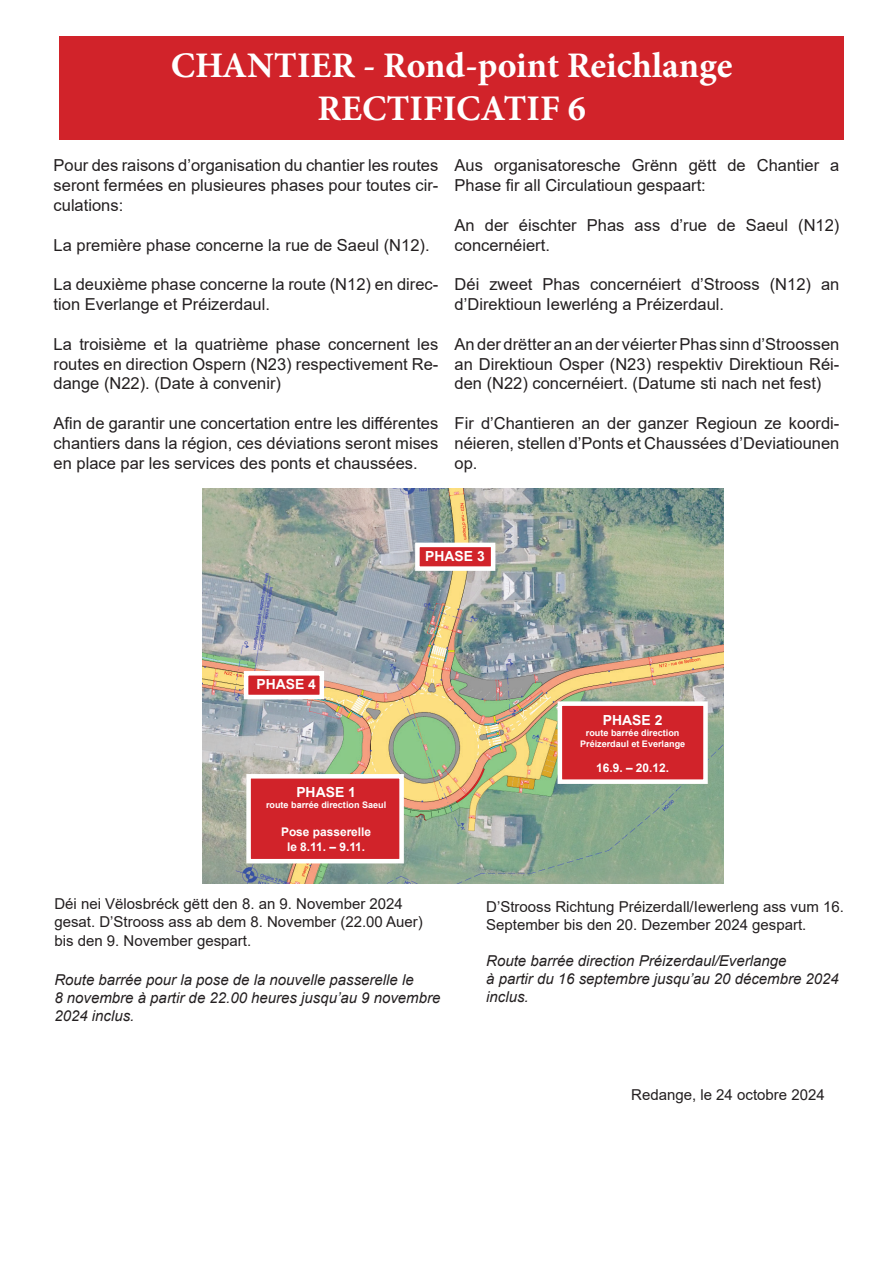
<style>
.page{position:relative;width:893px;height:1263px;background:#fff}
.page>*{position:absolute;margin:0;border:0;box-sizing:border-box;transform-origin:0 0}
.t1{font:700 36px/43.2px "Minion Pro";color:#fff;text-align:center}
.t2{font:16.5px/19.8px "Arial";color:#231f20;text-align:justify}
.t3{font:15px/18px "Arial";color:#231f20}
.t4{font:italic 15px/18px "Arial";color:#231f20}
.t5{font:700 13.95px "Arial";color:#fff}
.t6{font:700 11.85px/14.2px "Arial";color:#fff;text-align:center}
.t7{font:700 9px/10.8px "Arial";color:#fff;text-align:center}
</style>
<div class="page">
<img style="left:202px;top:489px;width:521px;height:394px">
<div style="left:558px;top:701px;width:150px;height:83px;background:#d1232a;border:5px solid #fff"></div>
<div style="left:246px;top:774px;width:158px;height:89px;background:#d1232a;border:5px solid #fff"></div>
<div style="left:415px;top:543px;width:80px;height:28px;background:#d1232a;border:5px solid #fff"></div>
<div style="left:244px;top:671px;width:80px;height:28px;background:#d1232a;border:5px solid #fff"></div>
<div style="left:59px;top:36px;width:785px;height:103px;background:#d1232a"></div>
<h1 class="t1" style="left:171px;top:43px;width:563px">CHANTIER - Rond-point Reichlange<br>RECTIFICATIF 6</h1>
<p class="t2" style="left:54px;top:156px;width:386px">Pour des raisons d’organisation du chantier les routes seront fermées en plusieures phases pour toutes cir&shy;culations:</p>
<p class="t2" style="left:54px;top:235px;width:378px">La première phase concerne la rue de Saeul (N12).</p>
<p class="t2" style="left:54px;top:274px;width:386px">La deuxième phase concerne la route (N12) en direc&shy;tion Everlange et Préizerdaul.</p>
<p class="t2" style="left:54px;top:334px;width:386px">La troisième et la quatrième phase concernent les routes en direction Ospern (N23) respectivement Re&shy;dange (N22). (Date à convenir)</p>
<p class="t2" style="left:54px;top:413px;width:386px">Afin de garantir une concertation entre les différentes chantiers dans la région, ces déviations seront mises en place par les services des ponts et chaussées.</p>
<p class="t2" style="left:455px;top:156px;width:386px">Aus organisatoresche Grënn gëtt de Chantier a<br>Phase fir all Circulatioun gespaart:</p>
<p class="t2" style="left:455px;top:215px;width:386px">An der éischter Phas ass d’rue de Saeul (N12) concernéiert.</p>
<p class="t2" style="left:455px;top:274px;width:386px">Déi zweet Phas concernéiert d’Strooss (N12) an d’Direktioun Iewerléng a Préizerdaul.</p>
<p class="t2" style="left:455px;top:334px;width:386px">An der drëtter an an der véierter Phas sinn d’Stroossen an Direktioun Osper (N23) respektiv Direktioun Réi&shy;den (N22) concernéiert. (Datume sti nach net fest)</p>
<p class="t2" style="left:455px;top:413px;width:386px">Fir d’Chantieren an der ganzer Regioun ze koordi&shy;néieren, stellen d’Ponts et Chaussées d’Deviatiounen op.</p>
<p class="t5" style="left:425px;top:546px;width:61px">PHASE 3</p>
<p class="t5" style="left:257px;top:674px;width:61px">PHASE 4</p>
<p class="t5" style="left:296px;top:782px;width:61px">PHASE 1</p>
<p class="t7" style="left:266px;top:799px;width:122px">route barrée direction Saeul</p>
<p class="t6" style="left:281px;top:825px;width:92px">Pose passerelle le 8.11. – 9.11.</p>
<p class="t5" style="left:603px;top:710px;width:61px">PHASE 2</p>
<p class="t7" style="left:580px;top:727px;width:107px">route barrée direction<br>Préizerdaul et Everlange</p>
<p class="t6" style="left:596px;top:761px;width:74px">16.9. – 20.12.</p>
<p class="t3" style="left:54px;top:895px;width:370px">Déi nei Vëlosbréck gëtt den 8. an 9. November 2024 gesat. D’Strooss ass ab dem 8. November (22.00 Auer) bis den 9. November gespart.</p>
<p class="t4" style="left:54px;top:971px;width:388px">Route barrée pour la pose de la nouvelle passerelle le<br>8 novembre à partir de 22.00 heures jusqu’au 9 novembre<br>2024 inclus.</p>
<p class="t3" style="left:486px;top:897px;width:359px">D’Strooss Richtung Préizerdall/Iewerleng ass vum 16.<br>September bis den 20. Dezember 2024 gespart.</p>
<p class="t4" style="left:486px;top:951px;width:354px">Route barrée direction Préizerdaul/Everlange<br>à partir du 16 septembre jusqu’au 20 décembre 2024 inclus.</p>
<p class="t3" style="left:631px;top:1085px;width:195px">Redange, le 24 octobre 2024</p>
</div>
